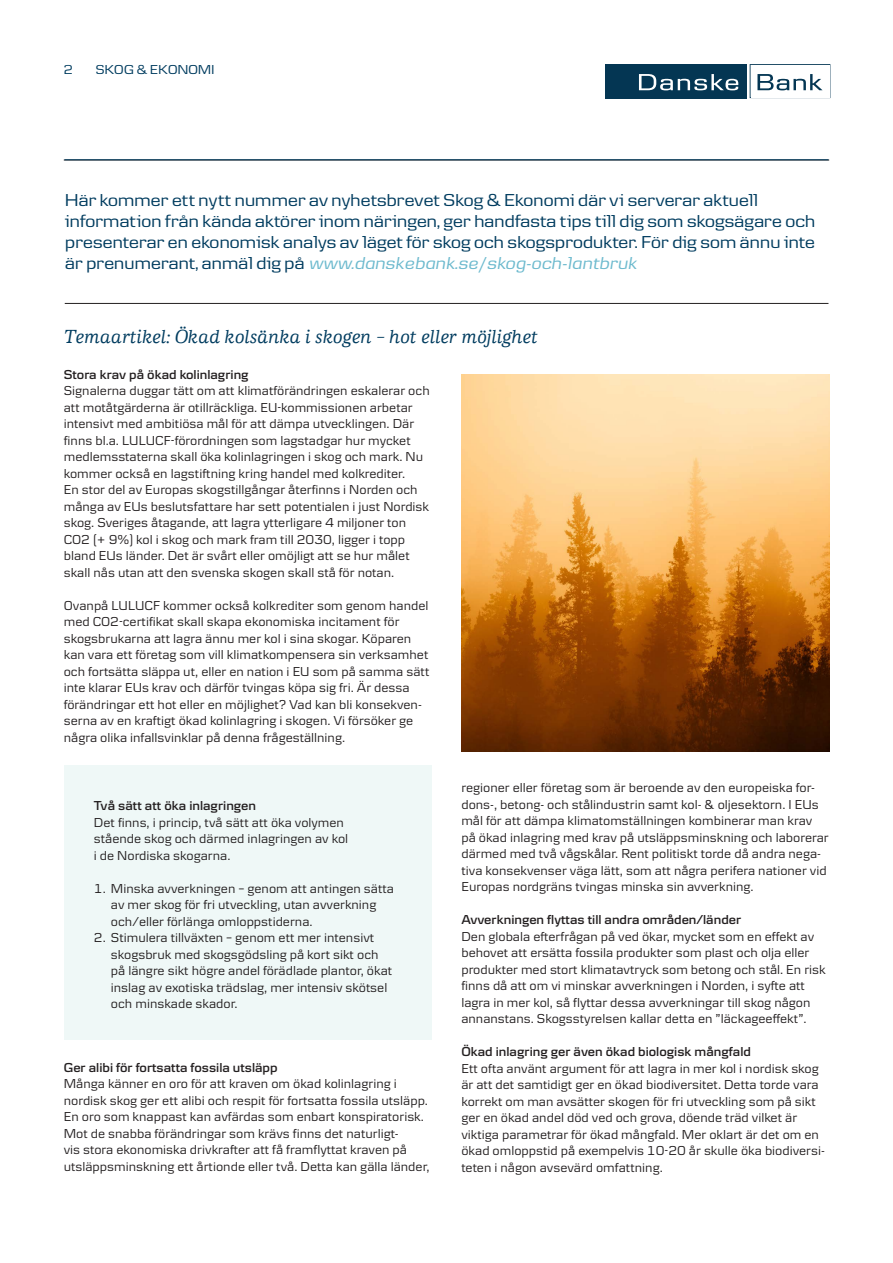
<style>
.page{position:relative;width:893px;height:1263px;background:#fff}
.page>*{position:absolute;margin:0;border:0;box-sizing:border-box;transform-origin:0 0}
.t1{font:italic 500 19.5px "Danske Human";letter-spacing:.005em;color:#003c5f}
.Brödtext{font:18px/21px "Danske Headline";letter-spacing:.01em;color:#003c5f}
.t2{font:13.5px/16.5px "Danske Textv 2";color:#231f20}
.t3{font:600 13.5px "Danske Textv 2";color:#231f20}
.Brödtext-2{font:13.5px "Danske Headline";letter-spacing:.02em;color:#003c5f}
.s1{font-style:italic;color:#6dbace}
</style>
<div class="page">
<hr style="left:64px;top:160px;width:765px;height:1px;background:#231f20">
<div style="left:605px;top:64px;width:141px;height:34px;background:#043653"></div>
<svg style="left:639px;top:74px;width:99px;height:16px"></svg>
<svg style="left:750px;top:64px;width:80px;height:34px"></svg>
<hr style="left:64px;top:159px;width:764px;height:1px;background:#003c5f">
<hr style="left:65px;top:303px;width:763px;height:1px;background:#231f20">
<div style="left:64px;top:765px;width:368px;height:275px;background:#eff8f7"></div>
<img style="left:461px;top:374px;width:369px;height:377px">
<p class="Brödtext-2" style="left:64px;top:62px;width:11px">2</p>
<p class="Brödtext-2" style="left:96px;top:62px;width:120px">SKOG &amp; EKONOMI</p>
<p class="Brödtext" style="left:65px;top:189px;width:751px">Här kommer ett nytt nummer av nyhetsbrevet Skog &amp; Ekonomi där vi serverar aktuell information från kända aktörer inom näringen, ger handfasta tips till dig som skogsägare och presenterar en ekonomisk analys av läget för skog och skogsprodukter. För dig som ännu inte är prenumerant, anmäl dig på <span class="s1">www.danskebank.se/skog-och-lantbruk</span></p>
<p class="t1" style="left:64px;top:326px;width:476px">Temaartikel: Ökad kolsänka i skogen – hot eller möjlighet</p>
<p class="t3" style="left:64px;top:366px;width:186px">Stora krav på ökad kolinlagring</p>
<p class="t2" style="left:64px;top:382px;width:367px">Signalerna duggar tätt om att klimatförändringen eskalerar och att motåtgärderna är otillräckliga. EU-kommissionen arbetar intensivt med ambitiösa mål för att dämpa utvecklingen. Där finns bl.a. LULUCF-förordningen som lagstadgar hur mycket medlemsstaterna skall öka kolinlagringen i skog och mark. Nu kommer också en lagstiftning kring handel med kolkrediter.<br>En stor del av Europas skogstillgångar återfinns i Norden och många av EUs beslutsfattare har sett potentialen i just Nordisk skog. Sveriges åtagande, att lagra ytterligare 4 miljoner ton CO2 (+ 9%) kol i skog och mark fram till 2030, ligger i topp bland EUs länder. Det är svårt eller omöjligt att se hur målet skall nås utan att den svenska skogen skall stå för notan.</p>
<p class="t2" style="left:64px;top:597px;width:367px">Ovanpå LULUCF kommer också kolkrediter som genom handel med CO2-certifikat skall skapa ekonomiska incitament för skogsbrukarna att lagra ännu mer kol i sina skogar. Köparen kan vara ett företag som vill klimatkompensera sin verksamhet och fortsätta släppa ut, eller en nation i EU som på samma sätt inte klarar EUs krav och därför tvingas köpa sig fri. Är dessa förändringar ett hot eller en möjlighet? Vad kan bli konsekven&shy;serna av en kraftigt ökad kolinlagring i skogen. Vi försöker ge några olika infallsvinklar på denna frågeställning.</p>
<p class="t3" style="left:94px;top:798px;width:164px">Två sätt att öka inlagringen</p>
<p class="t2" style="left:94px;top:814px;width:256px">Det finns, i princip, två sätt att öka volymen stående skog och därmed inlagringen av kol i de Nordiska skogarna.</p>
<p class="t2" style="left:111px;top:880px;width:285px;text-indent:-17px">1. Minska avverkningen – genom att antingen sätta av mer skog för fri utveckling, utan avverkning och/eller förlänga omloppstiderna.</p>
<p class="t2" style="left:111px;top:929px;width:283px;text-indent:-17px">2. Stimulera tillväxten – genom ett mer intensivt skogsbruk med skogsgödsling på kort sikt och på längre sikt högre andel förädlade plantor, ökat inslag av exotiska trädslag, mer intensiv skötsel och minskade skador.</p>
<p class="t3" style="left:64px;top:1059px;width:215px">Ger alibi för fortsatta fossila utsläpp</p>
<p class="t2" style="left:64px;top:1075px;width:367px">Många känner en oro för att kraven om ökad kolinlagring i nordisk skog ger ett alibi och respit för fortsatta fossila utsläpp.<br>En oro som knappast kan avfärdas som enbart konspiratorisk.<br>Mot de snabba förändringar som krävs finns det naturligt-<br>vis stora ekonomiska drivkrafter att få framflyttat kraven på utsläppsminskning ett årtionde eller två. Detta kan gälla länder,</p>
<p class="t2" style="left:461px;top:779px;width:369px">regioner eller företag som är beroende av den europeiska for&shy;dons-, betong- och stålindustrin samt kol- &amp; oljesektorn. I EUs mål för att dämpa klimatomställningen kombinerar man krav på ökad inlagring med krav på utsläppsminskning och laborerar därmed med två vågskålar. Rent politiskt torde då andra nega&shy;tiva konsekvenser väga lätt, som att några perifera nationer vid Europas nordgräns tvingas minska sin avverkning.</p>
<p class="t3" style="left:461px;top:912px;width:281px">Avverkningen flyttas till andra områden/länder</p>
<p class="t2" style="left:461px;top:928px;width:366px">Den globala efterfrågan på ved ökar, mycket som en effekt av behovet att ersätta fossila produkter som plast och olja eller produkter med stort klimatavtryck som betong och stål. En risk finns då att om vi minskar avverkningen i Norden, i syfte att lagra in mer kol, så flyttar dessa avverkningar till skog någon annanstans. Skogsstyrelsen kallar detta en ”läckageeffekt”.</p>
<p class="t3" style="left:461px;top:1044px;width:291px">Ökad inlagring ger även ökad biologisk mångfald</p>
<p class="t2" style="left:461px;top:1060px;width:365px">Ett ofta använt argument för att lagra in mer kol i nordisk skog är att det samtidigt ger en ökad biodiversitet. Detta torde vara korrekt om man avsätter skogen för fri utveckling som på sikt ger en ökad andel död ved och grova, döende träd vilket är viktiga parametrar för ökad mångfald. Mer oklart är det om en ökad omloppstid på exempelvis 10-20 år skulle öka biodiversi&shy;teten i någon avsevärd omfattning.</p>
</div>
